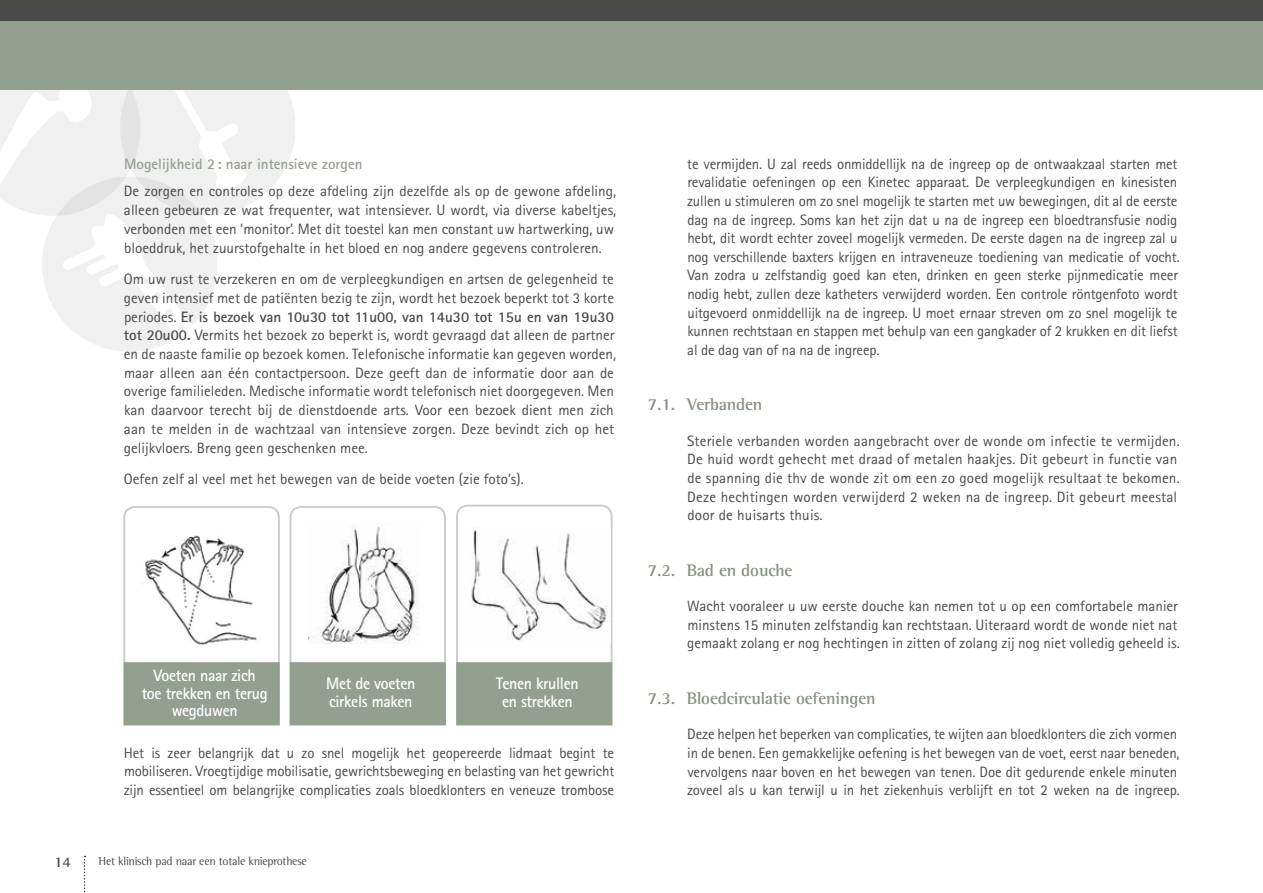
<style>
.page{position:relative;width:1263px;height:893px;background:#fff}
.page>*{position:absolute;margin:0;border:0;box-sizing:border-box;transform-origin:0 0}
.t1{font:700 17.25px "Rotis Semi Serif";letter-spacing:-.01em;color:#859181}
.t2{font:700 16.65px/17.7px "Rotis Sans Serif";letter-spacing:-.02em;color:#fff;text-align:center;scale:.95 1}
.t3{font:15px/18.6px "Rotis Sans Serif";color:#4a4a49}
.t4{font:700 15px "Rotis Sans Serif";color:#95a092}
.t5{font:700 15px "Rotis Semi Serif";color:#4a4a49}
.t6{font:12px "Rotis Semi Serif";letter-spacing:-.02em;color:#4a4a49}
.s1{font-weight:700}
</style>
<div class="page">
<svg style="left:0;top:89px;width:296px;height:263px"></svg>
<div style="left:154px;top:293px;width:7px;height:7px;background:#f0f0f0;border-radius:50%"></div>
<div style="left:166px;top:309px;width:7px;height:7px;background:#f0f0f0;border-radius:50%"></div>
<div style="left:141px;top:277px;width:8px;height:7px;background:#f0f0f0;border-radius:50%"></div>
<div style="left:0;top:0;width:1263px;height:21px;background:#4a4a49"></div>
<div style="left:0;top:21px;width:1263px;height:68px;background:#93a08f"></div>
<svg style="left:84px;top:856px;width:2px;height:37px"></svg>
<svg style="left:123px;top:506px;width:157px;height:156px"></svg>
<svg style="left:289px;top:506px;width:157px;height:159px"></svg>
<svg style="left:456px;top:504px;width:157px;height:161px"></svg>
<div style="left:123px;top:662px;width:157px;height:63px;background:#93a08f;border:2px solid #93a08f"></div>
<div style="left:290px;top:662px;width:156px;height:63px;background:#93a08f;border:2px solid #93a08f"></div>
<div style="left:456px;top:662px;width:156px;height:63px;background:#93a08f;border:2px solid #93a08f"></div>
<img style="left:465px;top:527px;width:145px;height:115px">
<img style="left:309px;top:524px;width:111px;height:121px">
<img style="left:139px;top:524px;width:127px;height:122px">
<p class="t4" style="left:124px;top:155px;width:240px">Mogelijkheid 2: naar intensieve zorgen</p>
<p class="t3" style="left:124px;top:182px;width:494px">De zorgen en controles op deze afdeling zijn dezelfde als op de gewone afdeling, alleen gebeuren ze wat frequenter, wat intensiever. U wordt, via diverse kabeltjes, verbonden met een ‘monitor’. Met dit toestel kan men constant uw hartwerking, uw bloeddruk, het zuurstofgehalte in het bloed en nog andere gegevens controleren.</p>
<p class="t3" style="left:124px;top:269px;width:494px">Om uw rust te verzekeren en om de verpleegkundigen en artsen de gelegenheid te geven intensief met de patiënten bezig te zijn, wordt het bezoek beperkt tot 3 korte periodes. <span class="s1">Er is bezoek van 10u30 tot 11u00, van 14u30 tot 15u en van 19u30 tot 20u00.</span> Vermits het bezoek zo beperkt is, wordt gevraagd dat alleen de partner en de naaste familie op bezoek komen. Telefonische informatie kan gegeven worden, maar alleen aan één contactpersoon. Deze geeft dan de informatie door aan de overige familieleden. Medische informatie wordt telefonisch niet doorgegeven. Men kan daarvoor terecht bij de dienstdoende arts. Voor een bezoek dient men zich aan te melden in de wachtzaal van intensieve zorgen. Deze bevindt zich op het gelijkvloers. Breng geen geschenken mee.</p>
<p class="t3" style="left:124px;top:470px;width:401px">Oefen zelf al veel met het bewegen van de beide voeten (zie foto’s).</p>
<p class="t2" style="left:142px;top:666px;width:134px">Voeten naar zich toe trekken en terug wegduwen</p>
<p class="t2" style="left:326px;top:675px;width:96px;text-align:left">Met de voeten cirkels maken</p>
<p class="t2" style="left:496px;top:674px;width:88px">Tenen krullen en strekken</p>
<p class="t3" style="left:124px;top:743px;width:492px;text-align:justify">Het is zeer belangrijk dat u zo snel mogelijk het geopereerde lidmaat begint te mobiliseren. Vroegtijdige mobilisatie, gewrichtsbeweging en belasting van het gewricht zijn essentieel om belangrijke complicaties zoals bloedklonters en veneuze trombose</p>
<p class="t5" style="left:54px;top:853px;width:18px">14</p>
<p class="t6" style="left:99px;top:854px;width:210px">Het klinisch pad naar een totale knieprothese</p>
<p class="t3" style="left:687px;top:154px;width:494px">te vermijden. U zal reeds onmiddellijk na de ingreep op de ontwaakzaal starten met revalidatie oefeningen op een Kinetec apparaat. De verpleegkundigen en kinesisten zullen u stimuleren om zo snel mogelijk te starten met uw bewegingen, dit al de eerste dag na de ingreep. Soms kan het zijn dat u na de ingreep een bloedtransfusie nodig hebt, dit wordt echter zoveel mogelijk vermeden. De eerste dagen na de ingreep zal u nog verschillende baxters krijgen en intraveneuze toediening van medicatie of vocht.<br>Van zodra u zelfstandig goed kan eten, drinken en geen sterke pijnmedicatie meer nodig hebt, zullen deze katheters verwijderd worden. Een controle röntgenfoto wordt uitgevoerd onmiddellijk na de ingreep. U moet ernaar streven om zo snel mogelijk te kunnen rechtstaan en stappen met behulp van een gangkader of 2 krukken en dit liefst al de dag van of na na de ingreep.</p>
<p class="t1" style="left:648px;top:394px;width:116px">7.1. Verbanden</p>
<p class="t3" style="left:687px;top:431px;width:494px">Steriele verbanden worden aangebracht over de wonde om infectie te vermijden.<br>De huid wordt gehecht met draad of metalen haakjes. Dit gebeurt in functie van de spanning die thv de wonde zit om een zo goed mogelijk resultaat te bekomen.<br>Deze hechtingen worden verwijderd 2 weken na de ingreep. Dit gebeurt meestal door de huisarts thuis.</p>
<p class="t1" style="left:648px;top:559px;width:146px">7.2. Bad en douche</p>
<p class="t3" style="left:687px;top:597px;width:494px">Wacht vooraleer u uw eerste douche kan nemen tot u op een comfortabele manier minstens 15 minuten zelfstandig kan rechtstaan. Uiteraard wordt de wonde niet nat gemaakt zolang er nog hechtingen in zitten of zolang zij nog niet volledig geheeld is.</p>
<p class="t1" style="left:648px;top:688px;width:229px">7.3. Bloedcirculatie oefeningen</p>
<p class="t3" style="left:687px;top:725px;width:494px">Deze helpen het beperken van complicaties, te wijten aan bloedklonters die zich vormen in de benen. Een gemakkelijke oefening is het bewegen van de voet, eerst naar beneden, vervolgens naar boven en het bewegen van tenen. Doe dit gedurende enkele minuten zoveel als u kan terwijl u in het ziekenhuis verblijft en tot 2 weken na de ingreep.</p>
</div>
